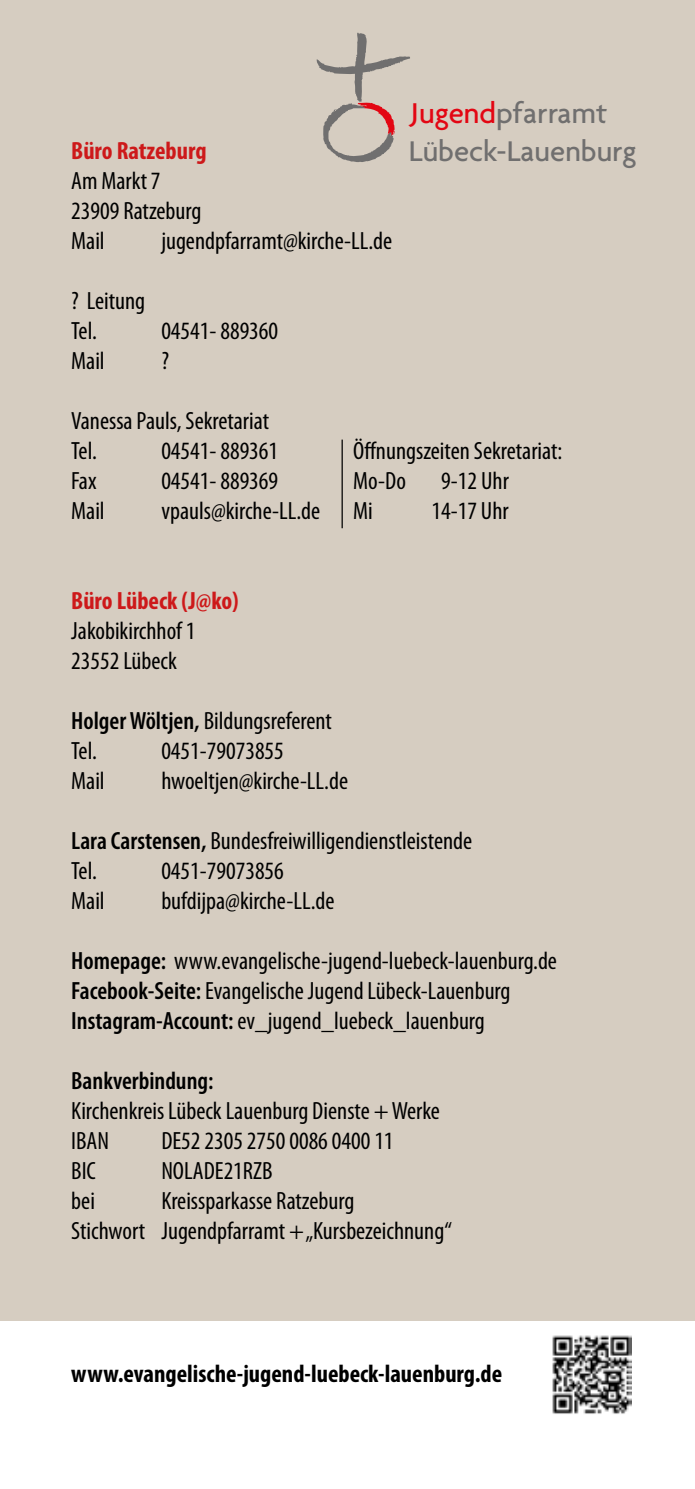
<style>
.page{position:relative;width:695px;height:1489px;background:#fff}
.page>*{position:absolute;margin:0;border:0;box-sizing:border-box;transform-origin:0 0}
.t1{font:500 31px "Agenda";color:#706f6f}
.t2{font:500 30.75px "Agenda";color:#706f6f}
.t3{font:condensed 25px/30px "Myriad Pro";color:#000}
.t4{font:700 condensed 25px "Myriad Pro";color:#000}
.t5{font:700 condensed 25px "Myriad Pro";color:#cd191a}
.t6{font:600 condensed 25px "Myriad Pro";color:#000}
.s1{color:#e30613}
.s2{font-weight:600}
</style>
<div class="page">
<div style="left:0;top:0;width:694px;height:1320px;background:#d6cdc1"></div>
<svg style="left:316px;top:33px;width:94px;height:129px"></svg>
<hr style="left:341px;top:439px;width:2px;height:89px;background:#000">
<img style="left:552px;top:1335px;width:79px;height:79px">
<p class="t5" style="left:71px;top:135px;width:137px">Büro Ratzeburg</p>
<p class="t3" style="left:71px;top:165px;width:132px">Am Markt 7<br>23909 Ratzeburg<br>Mail</p>
<p class="t3" style="left:161px;top:225px;width:232px">jugendpfarramt@kirche-LL.de</p>
<p class="t3" style="left:71px;top:285px;width:75px">? Leitung<br>Tel.</p>
<p class="t3" style="left:161px;top:315px;width:118px">04541- 889360</p>
<p class="t3" style="left:71px;top:345px;width:35px">Mail</p>
<p class="t3" style="left:161px;top:345px;width:9px">?</p>
<p class="t1" style="left:410px;top:94px;width:198px"><span class="s1">Jugend</span>pfarramt</p>
<p class="t2" style="left:409px;top:132px;width:229px">Lübeck-Lauenburg</p>
<p class="t3" style="left:71px;top:405px;width:199px">Vanessa Pauls, Sekretariat<br>Tel.</p>
<p class="t3" style="left:161px;top:435px;width:118px">04541- 889361</p>
<p class="t3" style="left:353px;top:435px;width:210px">Öffnungszeiten Sekretariat:</p>
<p class="t3" style="left:71px;top:465px;width:27px">Fax</p>
<p class="t3" style="left:161px;top:465px;width:118px">04541- 889369</p>
<p class="t3" style="left:353px;top:465px;width:54px">Mo-Do</p>
<p class="t3" style="left:441px;top:465px;width:69px">9-12 Uhr</p>
<p class="t3" style="left:71px;top:495px;width:35px">Mail</p>
<p class="t3" style="left:161px;top:495px;width:160px">vpauls@kirche-LL.de</p>
<p class="t3" style="left:353px;top:495px;width:21px">Mi</p>
<p class="t3" style="left:431px;top:495px;width:79px">14-17 Uhr</p>
<p class="t5" style="left:71px;top:585px;width:169px">Büro Lübeck (J@ko)</p>
<p class="t3" style="left:71px;top:615px;width:126px">Jakobikirchhof 1<br>23552 Lübeck</p>
<p class="t3" style="left:71px;top:705px;width:262px"><span class="s2">Holger Wöltjen,</span> Bildungsreferent<br>Tel.</p>
<p class="t3" style="left:161px;top:735px;width:124px">0451-79073855</p>
<p class="t3" style="left:71px;top:765px;width:35px">Mail</p>
<p class="t3" style="left:161px;top:765px;width:188px">hwoeltjen@kirche-LL.de</p>
<p class="t3" style="left:71px;top:825px;width:402px"><span class="s2">Lara Carstensen,</span> Bundesfreiwilligendienstleistende<br>Tel.</p>
<p class="t3" style="left:161px;top:855px;width:124px">0451-79073856</p>
<p class="t3" style="left:71px;top:885px;width:35px">Mail</p>
<p class="t3" style="left:161px;top:885px;width:175px">bufdijpa@kirche-LL.de</p>
<p class="t3" style="left:71px;top:945px;width:487px"><span class="s2">Homepage:</span> www.evangelische-jugend-luebeck-lauenburg.de<br><span class="s2">Facebook-Seite:</span> Evangelische Jugend Lübeck-Lauenburg<br><span class="s2">Instagram-Account:</span> ev_jugend_luebeck_lauenburg</p>
<p class="t6" style="left:71px;top:1067px;width:144px">Bankverbindung:</p>
<p class="t3" style="left:71px;top:1095px;width:370px">Kirchenkreis Lübeck Lauenburg Dienste + Werke<br>IBAN</p>
<p class="t3" style="left:161px;top:1125px;width:234px">DE52 2305 2750 0086 0400 11</p>
<p class="t3" style="left:71px;top:1155px;width:26px">BIC</p>
<p class="t3" style="left:161px;top:1155px;width:113px">NOLADE21RZB</p>
<p class="t3" style="left:71px;top:1185px;width:25px">bei</p>
<p class="t3" style="left:71px;top:1185px;width:382px;text-align:center">Kreissparkasse Ratzeburg<br>Stichwort Jugendpfarramt + „Kursbezeichnung“</p>
<p class="t4" style="left:71px;top:1357px;width:432px">www.evangelische-jugend-luebeck-lauenburg.de</p>
</div>
